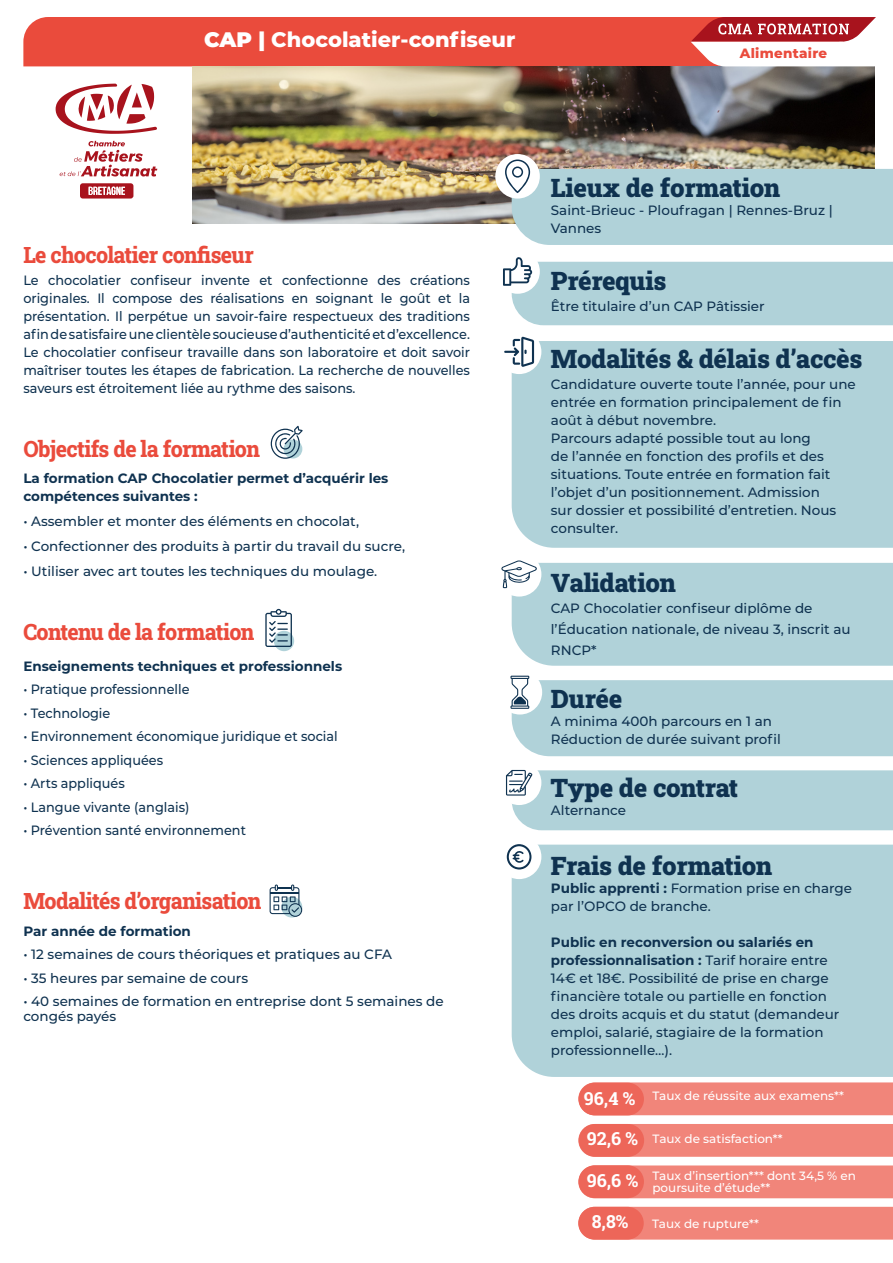
<style>
.page{position:relative;width:893px;height:1263px;background:#fff}
.page>*{position:absolute;margin:0;border:0;box-sizing:border-box;transform-origin:0 0}
.t1{font:900 25.5px "Roboto Slab";letter-spacing:-.01em;color:#0f3250}
.t2{font:800 22.5px "Roboto Slab";letter-spacing:-.03em;color:#ea4b3c;scale:.95 1}
.t3{font:800 21px "Montserrat";color:#fff}
.t4{font:700 18px "Roboto Slab";color:#fff}
.t5{font:500 13.5px/18px "Montserrat";color:#0f3250}
.t6{font:500 13.5px/18px "Montserrat";color:#0f3250;text-align:justify;scale:.95 1}
.t7{font:700 13.5px/18px "Montserrat";color:#0f3250}
.t8{font:800 13.5px "Montserrat";letter-spacing:.02em;color:#ea4b3c}
.t9{font:500 12px/12px "Montserrat";color:#fff}
.s1{font-weight:900}
.s2{font-weight:700}
</style>
<div class="page">
<div style="left:579px;top:1165px;width:314px;height:33px;background:#f1857a"></div>
<div style="left:578px;top:1165px;width:66px;height:33px;background:#ed6659;border-radius:16px"></div>
<div style="left:578px;top:1124px;width:315px;height:33px;background:#f1857a"></div>
<div style="left:579px;top:1124px;width:65px;height:33px;background:#ed6659;border-radius:16px"></div>
<div style="left:581px;top:1082px;width:312px;height:33px;background:#f1857a"></div>
<div style="left:578px;top:1083px;width:66px;height:32px;background:#ed6659;border-radius:16px"></div>
<div style="left:578px;top:1207px;width:315px;height:32px;background:#f1857a"></div>
<div style="left:578px;top:1207px;width:66px;height:32px;background:#ed6659;border-radius:16px"></div>
<img style="left:192px;top:67px;width:683px;height:157px">
<svg style="left:271px;top:426px;width:32px;height:33px"></svg>
<svg style="left:270px;top:884px;width:32px;height:33px"></svg>
<div style="left:274px;top:631px;width:20px;height:20px;background:#b0d2d9;border-radius:50%"></div>
<svg style="left:265px;top:609px;width:27px;height:38px"></svg>
<svg style="left:56px;top:84px;width:101px;height:50px"></svg>
<svg style="left:59px;top:141px;width:98px;height:36px"></svg>
<svg style="left:80px;top:183px;width:53px;height:16px"></svg>
<svg style="left:501px;top:560px;width:392px;height:106px;background:#b5d5db"></svg>
<svg style="left:510px;top:676px;width:383px;height:80px;background:#b5d4db"></svg>
<svg style="left:506px;top:770px;width:387px;height:60px;background:#b3d3d9"></svg>
<div style="left:512px;top:845px;width:381px;height:232px;background:#b0d2d9"></div>
<div style="left:497px;top:834px;width:44px;height:45px;background:#fff;border-radius:50%"></div>
<svg style="left:507px;top:844px;width:24px;height:25px"></svg>
<div style="left:512px;top:341px;width:381px;height:207px;background:#b0d2d9"></div>
<div style="left:497px;top:329px;width:44px;height:45px;background:#fff;border-radius:50%"></div>
<svg style="left:504px;top:336px;width:30px;height:31px"></svg>
<svg style="left:503px;top:257px;width:390px;height:68px;background:#b7d5db"></svg>
<div style="left:495px;top:154px;width:45px;height:45px;background:#fff;border-radius:50%"></div>
<svg style="left:505px;top:159px;width:388px;height:86px;background:#b2cdd0"></svg>
<svg style="left:23px;top:17px;width:853px;height:49px;background:#e75c51"></svg>
<p class="t3" style="left:204px;top:24px;width:313px"><span class="s1">CAP |</span> Chocolatier-confiseur</p>
<p class="t8" style="left:740px;top:44px;width:89px">Alimentaire</p>
<p class="t2" style="left:23px;top:239px;width:244px">Le chocolatier confiseur</p>
<p class="t6" style="left:23px;top:271px;width:472px">Le chocolatier confiseur invente et confectionne des créations originales. Il compose des réalisations en soignant le goût et la présentation. Il perpétue un savoir-faire respectueux des traditions afin de satisfaire une clientèle soucieuse d’authenticité et d’excellence.<br>Le chocolatier confiseur travaille dans son laboratoire et doit savoir maîtriser toutes les étapes de fabrication. La recherche de nouvelles saveurs est étroitement liée au rythme des saisons.</p>
<p class="t2" style="left:23px;top:433px;width:251px">Objectifs de la formation</p>
<p class="t7" style="left:23px;top:469px;width:367px">La formation CAP Chocolatier permet d’acquérir les compétences suivantes :</p>
<p class="t5" style="left:23px;top:512px;width:337px">• Assembler et monter des éléments en chocolat,</p>
<p class="t5" style="left:23px;top:537px;width:383px">• Confectionner des produits à partir du travail du sucre,</p>
<p class="t5" style="left:23px;top:562px;width:355px">• Utiliser avec art toutes les techniques du moulage.</p>
<p class="t2" style="left:23px;top:616px;width:245px">Contenu de la formation</p>
<p class="t7" style="left:23px;top:656px;width:320px">Enseignements techniques et professionnels</p>
<p class="t6" style="left:23px;top:680px;width:176px">• Pratique professionnelle</p>
<p class="t6" style="left:23px;top:703px;width:93px">• Technologie</p>
<p class="t6" style="left:23px;top:727px;width:332px">• Environnement économique juridique et social</p>
<p class="t6" style="left:23px;top:750px;width:149px">• Sciences appliquées</p>
<p class="t6" style="left:23px;top:774px;width:108px">• Arts appliqués</p>
<p class="t6" style="left:23px;top:797px;width:176px">• Langue vivante (anglais)</p>
<p class="t6" style="left:23px;top:821px;width:236px">• Prévention santé environnement</p>
<p class="t2" style="left:23px;top:885px;width:252px">Modalités d’organisation</p>
<p class="t7" style="left:23px;top:921px;width:169px">Par année de formation</p>
<p class="t5" style="left:23px;top:945px;width:369px">• 12 semaines de cours théoriques et pratiques au CFA</p>
<p class="t5" style="left:23px;top:968px;width:226px">• 35 heures par semaine de cours</p>
<p class="t5" style="left:23px;top:993px;width:422px;line-height:15px">• 40 semaines de formation en entreprise dont 5 semaines de congés payés</p>
<p class="t1" style="left:551px;top:170px;width:231px">Lieux de formation</p>
<p class="t5" style="left:551px;top:201px;width:283px">Saint-Brieuc - Ploufragan | Rennes-Bruz |<br>Vannes</p>
<p class="t1" style="left:551px;top:263px;width:117px">Prérequis</p>
<p class="t5" style="left:551px;top:296px;width:215px">Être titulaire d’un CAP Pâtissier</p>
<p class="t1" style="left:551px;top:342px;width:313px">Modalités &amp; délais d’accès</p>
<p class="t5" style="left:551px;top:375px;width:306px">Candidature ouverte toute l’année, pour une entrée en formation principalement de fin août à début novembre.</p>
<p class="t5" style="left:551px;top:429px;width:287px">Parcours adapté possible tout au long<br>de l’année en fonction des profils et des situations. Toute entrée en formation fait l’objet d’un positionnement. Admission sur dossier et possibilité d’entretien. Nous consulter.</p>
<p class="t1" style="left:551px;top:565px;width:126px">Validation</p>
<p class="t5" style="left:551px;top:597px;width:301px;line-height:21px">CAP Chocolatier confiseur diplôme de l’Éducation nationale, de niveau 3, inscrit au<br>RNCP*</p>
<p class="t1" style="left:551px;top:681px;width:73px">Durée</p>
<p class="t5" style="left:551px;top:711px;width:223px">A minima 400h parcours en 1 an</p>
<p class="t5" style="left:551px;top:729px;width:231px">Réduction de durée suivant profil</p>
<p class="t1" style="left:551px;top:770px;width:189px">Type de contrat</p>
<p class="t5" style="left:551px;top:801px;width:77px">Alternance</p>
<p class="t1" style="left:551px;top:848px;width:223px">Frais de formation</p>
<p class="t5" style="left:551px;top:879px;width:303px"><span class="s2">Public apprenti :</span> Formation prise en charge par l’OPCO de branche.</p>
<p class="t5" style="left:551px;top:933px;width:290px"><span class="s2">Public en reconversion ou salariés en professionnalisation :</span> Tarif horaire entre 14€ et 18€. Possibilité de prise en charge financière totale ou partielle en fonction des droits acquis et du statut (demandeur emploi, salarié, stagiaire de la formation professionnelle…).</p>
<p class="t4" style="left:584px;top:1086px;width:53px">96,4 %</p>
<p class="t9" style="left:652px;top:1089px;width:193px">Taux de réussite aux examens**</p>
<p class="t4" style="left:587px;top:1126px;width:53px">92,6 %</p>
<p class="t4" style="left:587px;top:1168px;width:53px">96,6 %</p>
<p class="t4" style="left:592px;top:1209px;width:38px">8,8%</p>
<p class="t9" style="left:653px;top:1132px;width:132px">Taux de satisfaction**</p>
<p class="t9" style="left:652px;top:1169px;width:205px">Taux d’insertion*** dont 34,5 % en poursuite d’étude**</p>
<p class="t9" style="left:652px;top:1217px;width:108px">Taux de rupture**</p>
</div>
